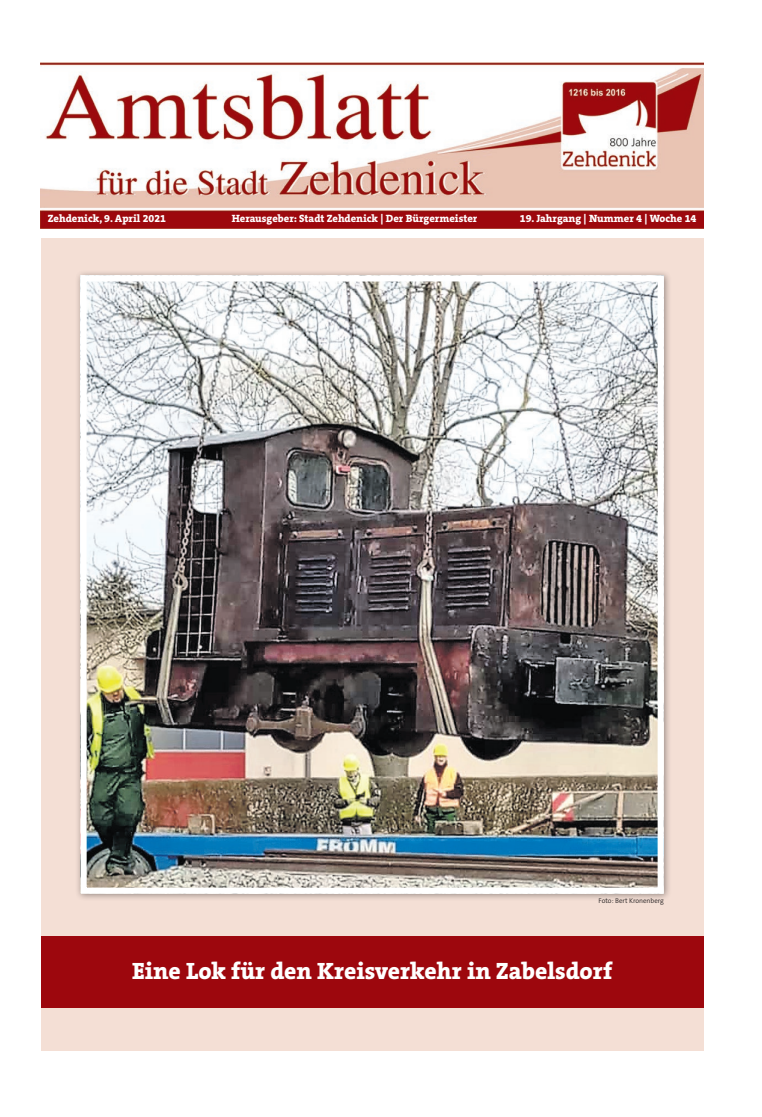
<style>
.page{position:relative;width:762px;height:1117px;background:#fff}
.page>*{position:absolute;margin:0;border:0;box-sizing:border-box;transform-origin:0 0}
.t1{font:800 23.75px "The Serif B W8";color:#fff}
.t2{font:800 10.62px "The Serif B W8";color:#fff}
.t3{font:300 6.88px "The Sans B W4";color:#231f20}
</style>
<div class="page">
<img style="left:41px;top:62px;width:662px;height:166px">
<div style="left:41px;top:238px;width:662px;height:812px;background:#f4dfd5"></div>
<div style="left:41px;top:935px;width:662px;height:72px;background:#9d070d"></div>
<div style="left:75px;top:269px;width:597px;height:632px;background:#231f20;opacity:.45"></div>
<img style="left:87px;top:282px;width:570px;height:604px">
<div style="left:80px;top:275px;width:584px;height:618px;border:6px solid #fff"></div>
<p class="t2" style="left:48px;top:211px;width:120px">Zehdenick, 9. April 2021</p>
<p class="t2" style="left:232px;top:211px;width:247px">Herausgeber: Stadt Zehdenick | Der Bürgermeister</p>
<p class="t2" style="left:520px;top:211px;width:178px">19. Jahrgang | Nummer 4 | Woche 14</p>
<p class="t3" style="left:599px;top:895px;width:67px">Foto: Bert Kronenberg</p>
<h1 class="t1" style="left:132px;top:954px;width:481px">Eine Lok für den Kreisverkehr in Zabelsdorf</h1>
</div>
